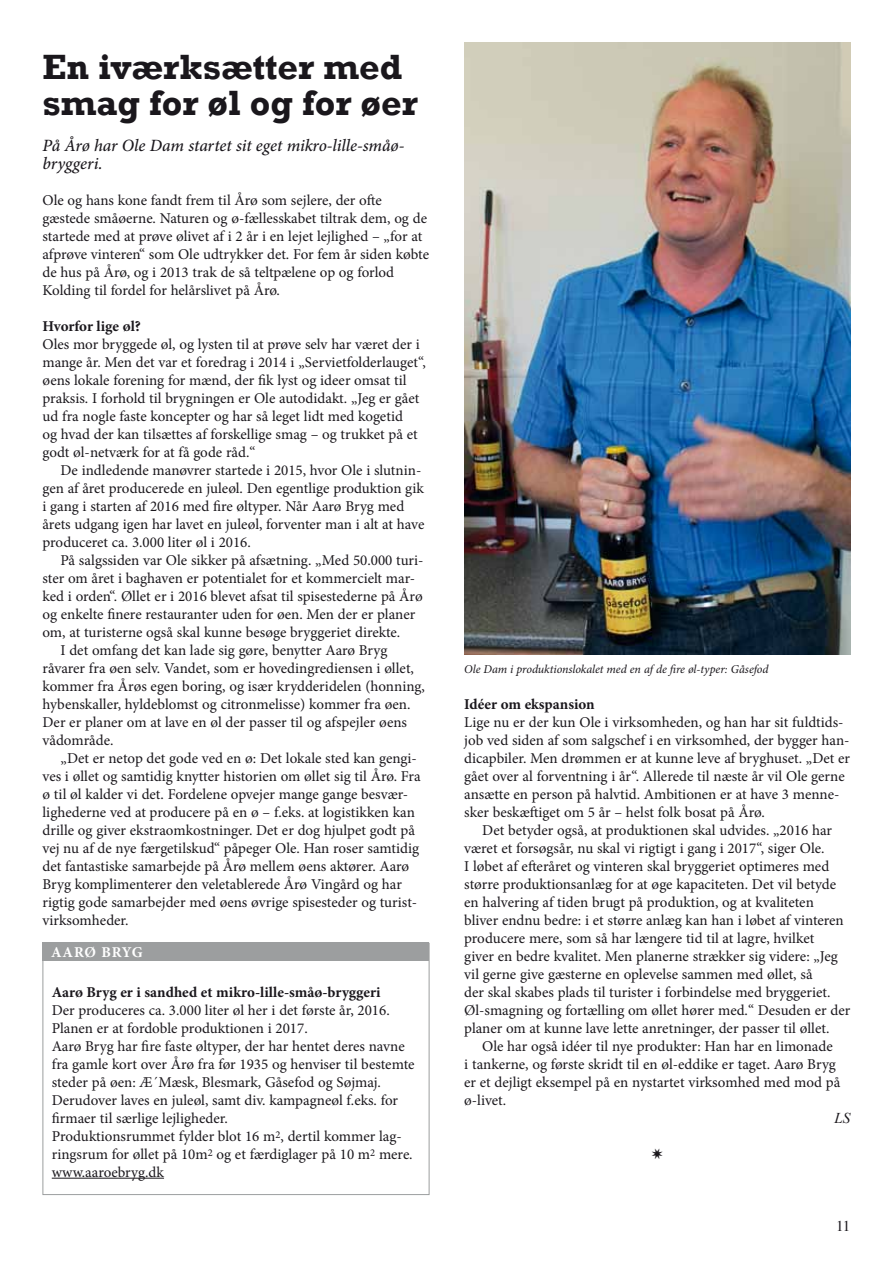
<style>
.page{position:relative;width:893px;height:1263px;background:#fff}
.page>*{position:absolute;margin:0;border:0;box-sizing:border-box;transform-origin:0 0}
.t1{font:700 36px/36px "Rockwell";color:#1a171c}
.t2{font:italic 500 17.25px/18px "Minion Pro";letter-spacing:-.005em;color:#1a171c}
.t3{font:15px/18px "Minion Pro";color:#1a171c}
.t4{font:700 15px "Minion Pro";color:#1a171c}
.t5{font:700 15px "Minion Pro";letter-spacing:.05em;color:#fff}
.t6{font:15px "Times";color:#1a171c}
.t7{font:italic 15px "Times New Roman";color:#1a171c}
.t8{font:italic 12px "Minion Pro";letter-spacing:-.005em;color:#1a171c}
</style>
<div class="page">
<img style="left:464px;top:43px;width:386px;height:612px">
<hr style="left:52px;top:1178px;width:112px;height:1px;background:#1a171c">
<div style="left:43px;top:943px;width:386px;height:18px;background:#9c9e9f"></div>
<h1 class="t1" style="left:43px;top:48px;width:377px">En iværksætter med smag for øl og for øer</h1>
<p class="t2" style="left:43px;top:136px;width:363px">På Årø har Ole Dam startet sit eget mikro-lille-småø&shy;bryggeri.</p>
<p class="t3" style="left:43px;top:191px;width:388px">Ole og hans kone fandt frem til Årø som sejlere, der ofte gæstede småøerne. Naturen og ø-fællesskabet tiltrak dem, og de startede med at prøve ølivet af i 2 år i en lejet lejlighed – „for at afprøve vinteren“ som Ole udtrykker det. For fem år siden købte de hus på Årø, og i 2013 trak de så teltpælene op og forlod Kolding til fordel for helårslivet på Årø.</p>
<p class="t4" style="left:43px;top:315px;width:100px">Hvorfor lige øl?</p>
<p class="t3" style="left:43px;top:335px;width:385px">Oles mor bryggede øl, og lysten til at prøve selv har været der i mange år. Men det var et foredrag i 2014 i „Servietfolderlauget“, øens lokale forening for mænd, der fik lyst og ideer omsat til praksis. I forhold til brygningen er Ole autodidakt. „Jeg er gået ud fra nogle faste koncepter og har så leget lidt med kogetid<br>og hvad der kan tilsættes af forskellige smag – og trukket på et godt øl-netværk for at få gode råd.“</p>
<p class="t3" style="left:43px;top:461px;width:383px;text-indent:18px">De indledende manøvrer startede i 2015, hvor Ole i slutnin&shy;gen af året producerede en juleøl. Den egentlige produktion gik i gang i starten af 2016 med fire øltyper. Når Aarø Bryg med årets udgang igen har lavet en juleøl, forventer man i alt at have produceret ca. 3.000 liter øl i 2016.</p>
<p class="t3" style="left:61px;top:551px;width:365px">På salgssiden var Ole sikker på afsætning. „Med 50.000 turi-</p>
<p class="t3" style="left:43px;top:569px;width:374px">ster om året i baghaven er potentialet for et kommercielt mar-</p>
<p class="t3" style="left:43px;top:587px;width:382px">ked i orden“. Øllet er i 2016 blevet afsat til spisestederne på Årø</p>
<p class="t3" style="left:43px;top:605px;width:374px">og enkelte finere restauranter uden for øen. Men der er planer</p>
<p class="t3" style="left:43px;top:623px;width:359px">om, at turisterne også skal kunne besøge bryggeriet direkte.</p>
<p class="t3" style="left:61px;top:641px;width:328px">I det omfang det kan lade sig gøre, benytter Aarø Bryg</p>
<p class="t3" style="left:43px;top:659px;width:373px">råvarer fra øen selv. Vandet, som er hovedingrediensen i øllet,</p>
<p class="t3" style="left:43px;top:677px;width:384px">kommer fra Årøs egen boring, og især krydderidelen (honning,</p>
<p class="t3" style="left:43px;top:695px;width:369px">hybenskaller, hyldeblomst og citronmelisse) kommer fra øen.</p>
<p class="t3" style="left:43px;top:713px;width:366px">Der er planer om at lave en øl der passer til og afspejler øens</p>
<p class="t3" style="left:43px;top:731px;width:72px">vådområde.</p>
<p class="t3" style="left:61px;top:749px;width:358px">„Det er netop det gode ved en ø: Det lokale sted kan gengi-</p>
<p class="t3" style="left:43px;top:767px;width:380px">ves i øllet og samtidig knytter historien om øllet sig til Årø. Fra</p>
<p class="t3" style="left:43px;top:785px;width:367px">ø til øl kalder vi det. Fordelene opvejer mange gange besvær-</p>
<p class="t3" style="left:43px;top:803px;width:374px">lighederne ved at producere på en ø – f.eks. at logistikken kan</p>
<p class="t3" style="left:43px;top:821px;width:374px">drille og giver ekstraomkostninger. Det er dog hjulpet godt på</p>
<p class="t3" style="left:43px;top:839px;width:378px">vej nu af de nye færgetilskud“ påpeger Ole. Han roser samtidig</p>
<p class="t3" style="left:43px;top:857px;width:368px">det fantastiske samarbejde på Årø mellem øens aktører. Aarø</p>
<p class="t3" style="left:43px;top:875px;width:361px">Bryg komplimenterer den veletablerede Årø Vingård og har</p>
<p class="t3" style="left:43px;top:893px;width:376px">rigtig gode samarbejder med øens øvrige spisesteder og turist-</p>
<p class="t3" style="left:43px;top:911px;width:88px">virksomheder.</p>
<p class="t5" style="left:51px;top:941px;width:93px">Aarø Bryg</p>
<p class="t4" style="left:52px;top:981px;width:330px">Aarø Bryg er i sandhed et mikro-lille-småø-bryggeri</p>
<p class="t3" style="left:52px;top:1001px;width:364px">Der produceres ca. 3.000 liter øl her i det første år, 2016.<br>Planen er at fordoble produktionen i 2017.<br>Aarø Bryg har fire faste øltyper, der har hentet deres navne fra gamle kort over Årø fra før 1935 og henviser til bestemte steder på øen: Æ´Mæsk, Blesmark, Gåsefod og Søjmaj.<br>Derudover laves en juleøl, samt div. kampagneøl f.eks. for firmaer til særlige lejligheder.<br>Produktionsrummet fylder blot 16 m<sup>2</sup>, dertil kommer lag&shy;ringsrum for øllet på 10m<sup>2</sup> og et færdiglager på 10 m<sup>2</sup> mere. www.aaroebryg.dk</p>
<p class="t8" style="left:464px;top:660px;width:306px">Ole Dam i produktionslokalet med en af de fire øl-typer: Gåsefod</p>
<p class="t4" style="left:464px;top:693px;width:132px">Idéer om ekspansion</p>
<p class="t3" style="left:464px;top:713px;width:387px">Lige nu er der kun Ole i virksomheden, og han har sit fuldtids&shy;job ved siden af som salgschef i en virksomhed, der bygger han&shy;dicapbiler. Men drømmen er at kunne leve af bryghuset. „Det er gået over al forventning i år“. Allerede til næste år vil Ole gerne ansætte en person på halvtid. Ambitionen er at have 3 menne&shy;sker beskæftiget om 5 år – helst folk bosat på Årø.</p>
<p class="t3" style="left:464px;top:821px;width:388px;text-indent:18px">Det betyder også, at produktionen skal udvides. „2016 har været et forsøgsår, nu skal vi rigtigt i gang i 2017“, siger Ole.<br>I løbet af efteråret og vinteren skal bryggeriet optimeres med større produktionsanlæg for at øge kapaciteten. Det vil betyde en halvering af tiden brugt på produktion, og at kvaliteten bliver endnu bedre: i et større anlæg kan han i løbet af vinteren producere mere, som så har længere tid til at lagre, hvilket<br>giver en bedre kvalitet. Men planerne strækker sig videre: „Jeg vil gerne give gæsterne en oplevelse sammen med øllet, så<br>der skal skabes plads til turister i forbindelse med bryggeriet.<br>Øl-smagning og fortælling om øllet hører med.“ Desuden er der planer om at kunne lave lette anretninger, der passer til øllet.</p>
<p class="t3" style="left:464px;top:1037px;width:378px;text-indent:18px">Ole har også idéer til nye produkter: Han har en limonade i tankerne, og første skridt til en øl-eddike er taget. Aarø Bryg er et dejligt eksempel på en nystartet virksomhed med mod på ø-livet.</p>
<p class="t7" style="left:835px;top:1107px;width:17px">LS</p>
<p class="t6" style="left:836px;top:1211px;width:16px">11</p>
</div>
